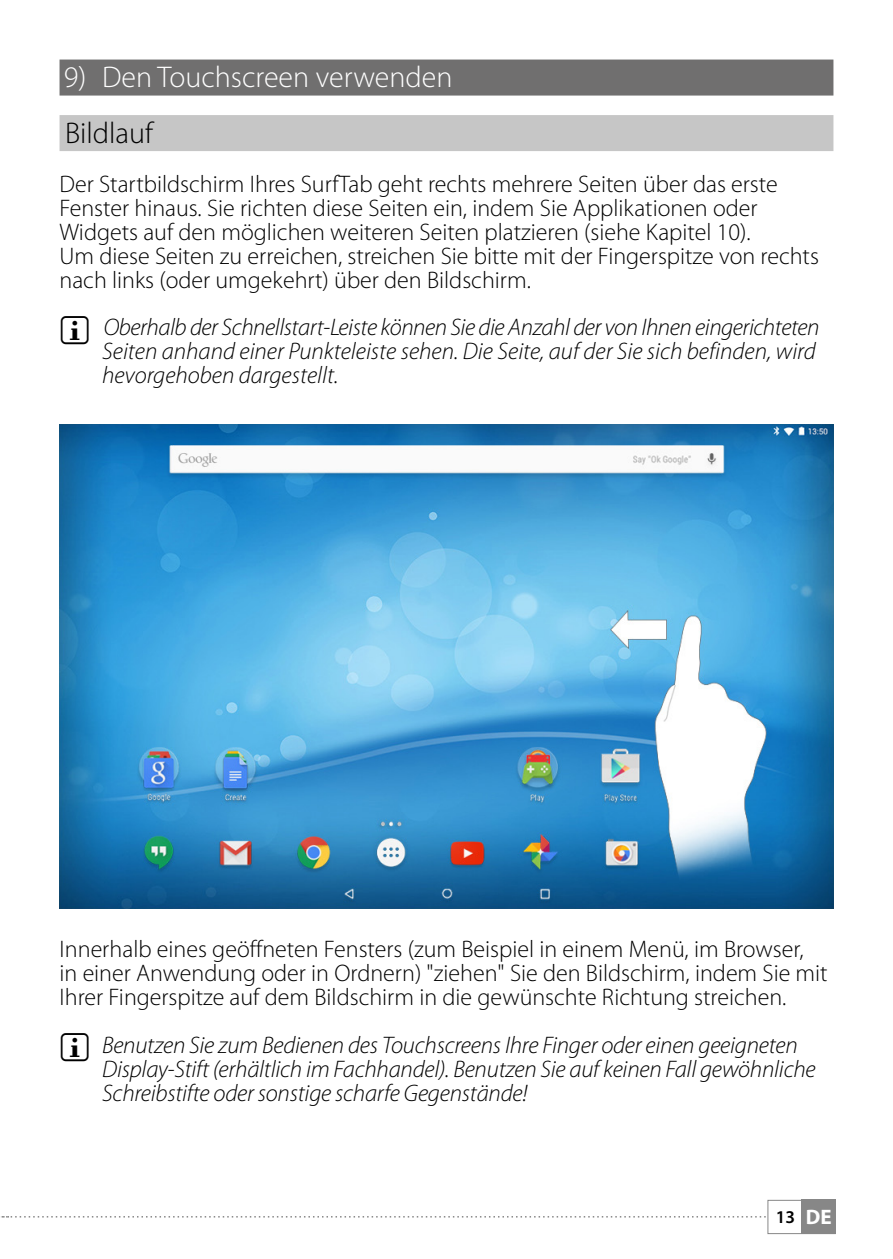
<style>
.page{position:relative;width:893px;height:1259px;background:#fff}
.page>*{position:absolute;margin:0;border:0;box-sizing:border-box;transform-origin:0 0}
.t1{font:300 30px "Myriad Pro";color:#fff}
.t2{font:300 30px "Myriad Pro";color:#000}
.t3{font:300 24px/24px "Myriad Pro";color:#000}
.t4{font:italic 300 24px/24px "Myriad Pro";letter-spacing:-.01em;color:#000}
.t5{font:600 18px "Myriad Pro";color:#000}
.s1{font-weight:700;font-size:21px;color:#fff}
</style>
<div class="page">
<div style="left:801px;top:1200px;width:35px;height:34px;background:#878787"></div>
<div style="left:767px;top:1200px;width:69px;height:34px;border:1px solid #878787"></div>
<svg style="left:1px;top:1216px;width:765px;height:1px"></svg>
<div style="left:60px;top:60px;width:773px;height:36px;background:#706f6f"></div>
<div style="left:60px;top:115px;width:773px;height:36px;background:#c6c6c6"></div>
<img style="left:60px;top:424px;width:773px;height:484px">
<p class="t1" style="left:64px;top:61px;width:390px">9) Den Touchscreen verwenden</p>
<p class="t2" style="left:65px;top:116px;width:89px">Bildlauf</p>
<p class="t3" style="left:60px;top:172px;width:761px">Der Startbildschirm Ihres SurfTab geht rechts mehrere Seiten über das erste Fenster hinaus. Sie richten diese Seiten ein, indem Sie Applikationen oder Widgets auf den möglichen weiteren Seiten platzieren (siehe Kapitel 10).<br>Um diese Seiten zu erreichen, streichen Sie bitte mit der Fingerspitze von rechts nach links (oder umgekehrt) über den Bildschirm.</p>
<p class="t4" style="left:102px;top:316px;width:719px">Oberhalb der Schnellstart-Leiste können Sie die Anzahl der von Ihnen eingerichteten<br>Seiten anhand einer Punkteleiste sehen. Die Seite, auf der Sie sich befinden, wird hevorgehoben dargestellt.</p>
<p class="t3" style="left:60px;top:938px;width:770px">Innerhalb eines geöffneten Fensters (zum Beispiel in einem Menü, im Browser,<br>in einer Anwendung oder in Ordnern) "ziehen" Sie den Bildschirm, indem Sie mit<br>Ihrer Fingerspitze auf dem Bildschirm in die gewünschte Richtung streichen.</p>
<p class="t4" style="left:102px;top:1033px;width:715px">Benutzen Sie zum Bedienen des Touchscreens Ihre Finger oder einen geeigneten<br>Display-Stift (erhältlich im Fachhandel). Benutzen Sie auf keinen Fall gewöhnliche<br>Schreibstifte oder sonstige scharfe Gegenstände!</p>
<p class="t5" style="left:776px;top:1205px;width:57px">13 <span class="s1">DE</span></p>
</div>
